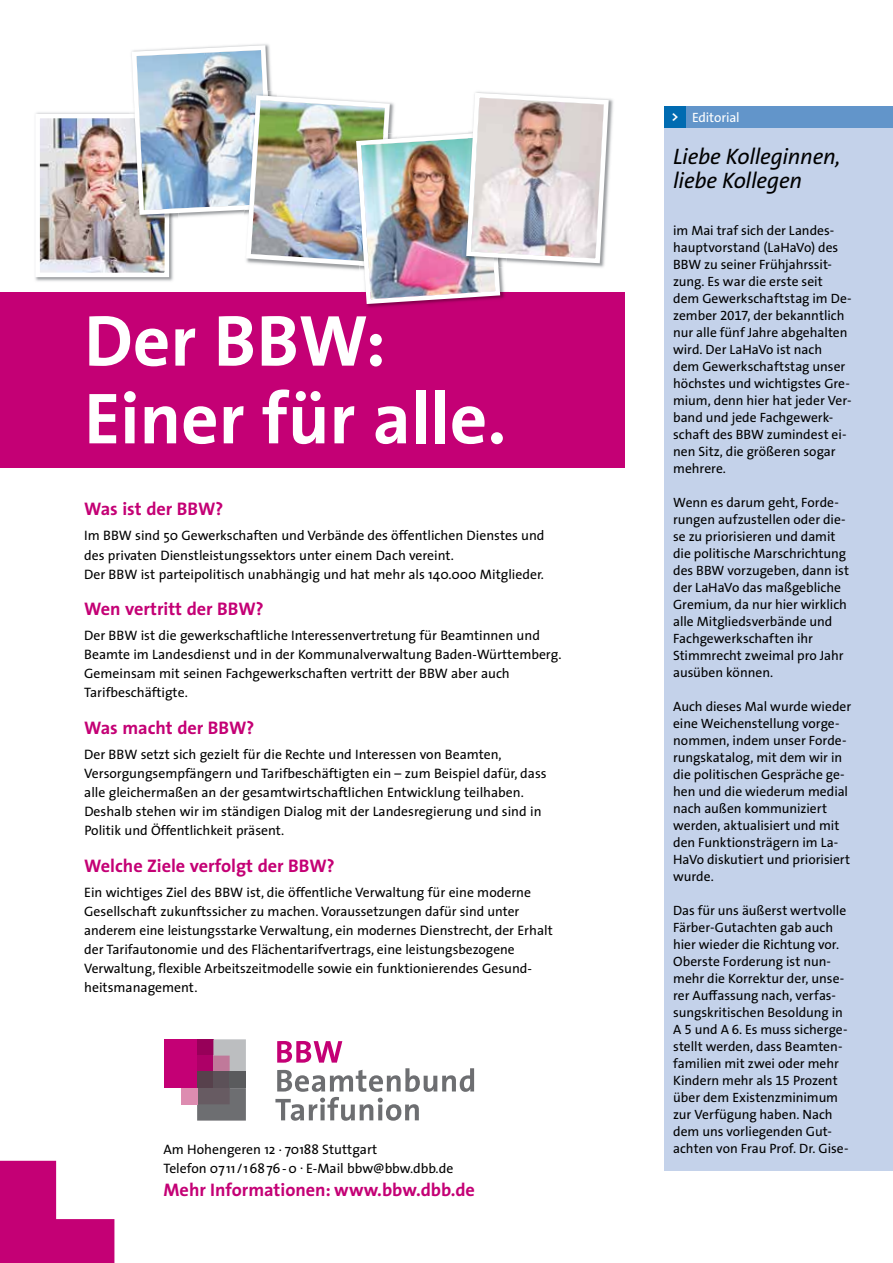
<style>
.page{position:relative;width:893px;height:1263px;background:#fff}
.page>*{position:absolute;margin:0;border:0;box-sizing:border-box;transform-origin:0 0}
.t1{font:700 72.9px/77.7px "The Sans";color:#fff}
.t2{font:italic 22.5px/24px "The Sans Os F";letter-spacing:-.01em;color:#000}
.t3{font:700 18.3px "The Sans";color:#c40075}
.t4{font:13.65px/19px "The Sans";color:#000}
.t5{font:13.5px/17px "The Sans Os F";color:#000}
.t6{font:13.5px "The Sans Os F";letter-spacing:-.01em;color:#fff}
.t7{font:700 13.5px "The Sans Os F";color:#fff}
</style>
<div class="page">
<div style="left:664px;top:106px;width:229px;height:1064px;background:#c4d2ea"></div>
<div style="left:686px;top:106px;width:207px;height:21px;background:#6295ca"></div>
<div style="left:664px;top:106px;width:22px;height:21px;background:#006bb1"></div>
<div style="left:0;top:292px;width:624px;height:175px;background:#c40075"></div>
<svg style="left:275px;top:1041px;width:199px;height:80px"></svg>
<div style="left:165px;top:1039px;width:32px;height:49px;background:#c40075"></div>
<div style="left:197px;top:1039px;width:16px;height:16px;background:#970059"></div>
<div style="left:197px;top:1055px;width:16px;height:17px;background:#ad0067"></div>
<div style="left:197px;top:1072px;width:16px;height:16px;background:#57414c"></div>
<svg style="left:213px;top:1039px;width:33px;height:33px"></svg>
<div style="left:213px;top:1072px;width:17px;height:16px;background:#5c5158"></div>
<div style="left:230px;top:1072px;width:16px;height:16px;background:#5a5b5d"></div>
<svg style="left:197px;top:1088px;width:49px;height:32px"></svg>
<div style="left:181px;top:1088px;width:16px;height:16px;background:#dd8cb0"></div>
<img style="left:35px;top:112px;width:94px;height:169px">
<img style="left:41px;top:120px;width:88px;height:151px">
<div style="left:35px;top:114px;width:134px;height:163px;border:5px solid #fff"></div>
<img style="left:126px;top:112px;width:3px;height:111px">
<img style="left:129px;top:44px;width:482px;height:262px">
<svg style="left:0;top:1161px;width:114px;height:102px"></svg>
<h1 class="t1" style="left:84px;top:300px;width:424px">Der BBW:<br>Einer für alle.</h1>
<h3 class="t3" style="left:84px;top:494px;width:141px">Was ist der BBW?</h3>
<p class="t4" style="left:84px;top:526px;width:462px">Im BBW sind 50 Gewerkschaften und Verbände des öffentlichen Dienstes und des privaten Dienstleistungssektors unter einem Dach vereint.<br>Der BBW ist parteipolitisch unabhängig und hat mehr als 140.000 Mitglieder.</p>
<h3 class="t3" style="left:84px;top:594px;width:181px">Wen vertritt der BBW?</h3>
<p class="t4" style="left:84px;top:626px;width:479px">Der BBW ist die gewerkschaftliche Interessenvertretung für Beamtinnen und Beamte im Landesdienst und in der Kommunalverwaltung Baden-Württemberg.<br>Gemeinsam mit seinen Fachgewerkschaften vertritt der BBW aber auch Tarifbeschäftigte.</p>
<h3 class="t3" style="left:84px;top:712px;width:172px">Was macht der BBW?</h3>
<p class="t4" style="left:84px;top:744px;width:464px">Der BBW setzt sich gezielt für die Rechte und Interessen von Beamten, Versorgungsempfängern und Tarifbeschäftigten ein – zum Beispiel dafür, dass alle gleichermaßen an der gesamtwirtschaftlichen Entwicklung teilhaben.<br>Deshalb stehen wir im ständigen Dialog mit der Landesregierung und sind in Politik und Öffentlichkeit präsent.</p>
<h3 class="t3" style="left:84px;top:850px;width:252px">Welche Ziele verfolgt der BBW?</h3>
<p class="t4" style="left:84px;top:882px;width:470px">Ein wichtiges Ziel des BBW ist, die öffentliche Verwaltung für eine moderne Gesellschaft zukunftssicher zu machen. Voraussetzungen dafür sind unter anderem eine leistungsstarke Verwaltung, ein modernes Dienstrecht, der Erhalt der Tarifautonomie und des Flächentarifvertrags, eine leistungsbezogene Verwaltung, flexible Arbeitszeitmodelle sowie ein funktionierendes Gesund&shy;heitsmanagement.</p>
<p class="t4" style="left:164px;top:1140px;width:291px;line-height:18.3px">Am Hohengeren 12 . 70188 Stuttgart<br>Telefon 0711/16876-0 . E-Mail bbw@bbw.dbb.de</p>
<h3 class="t3" style="left:164px;top:1174px;width:313px">Mehr Informationen: www.bbw.dbb.de</h3>
<p class="t7" style="left:679px;top:126px;width:9px;rotate:-180deg">&lt;</p>
<p class="t6" style="left:692px;top:109px;width:49px">Editorial</p>
<h2 class="t2" style="left:673px;top:145px;width:169px">Liebe Kolleginnen, liebe Kollegen</h2>
<p class="t5" style="left:673px;top:222px;width:180px">im Mai traf sich der Landes&shy;hauptvorstand (LaHaVo) des<br>BBW zu seiner Frühjahrssit&shy;zung. Es war die erste seit dem Gewerkschaftstag im De&shy;zember 2017, der bekanntlich nur alle fünf Jahre abgehalten wird. Der LaHaVo ist nach dem Gewerkschaftstag unser höchstes und wichtigstes Gre&shy;mium, denn hier hat jeder Ver&shy;band und jede Fachgewerk&shy;schaft des BBW zumindest ei&shy;nen Sitz, die größeren sogar mehrere.</p>
<p class="t5" style="left:673px;top:494px;width:177px">Wenn es darum geht, Forde&shy;rungen aufzustellen oder die&shy;se zu priorisieren und damit die politische Marschrichtung des BBW vorzugeben, dann ist der LaHaVo das maßgebliche<br>Gremium, da nur hier wirklich alle Mitgliedsverbände und<br>Fachgewerkschaften ihr<br>Stimmrecht zweimal pro Jahr ausüben können.</p>
<p class="t5" style="left:673px;top:698px;width:180px">Auch dieses Mal wurde wieder eine Weichenstellung vorge&shy;nommen, indem unser Forde&shy;rungskatalog, mit dem wir in die politischen Gespräche ge&shy;hen und die wiederum medial nach außen kommuniziert werden, aktualisiert und mit den Funktionsträgern im La-<br>HaVo diskutiert und priorisiert wurde.</p>
<p class="t5" style="left:673px;top:902px;width:177px">Das für uns äußerst wertvolle<br>Färber-Gutachten gab auch hier wieder die Richtung vor.<br>Oberste Forderung ist nun&shy;mehr die Korrektur der, unse&shy;rer Auffassung nach, verfas&shy;sungskritischen Besoldung in<br>A 5 und A 6. Es muss sicherge&shy;stellt werden, dass Beamten&shy;familien mit zwei oder mehr<br>Kindern mehr als 15 Prozent über dem Existenzminimum zur Verfügung haben. Nach dem uns vorliegenden Gut&shy;achten von Frau Prof. Dr. Gise-</p>
</div>
